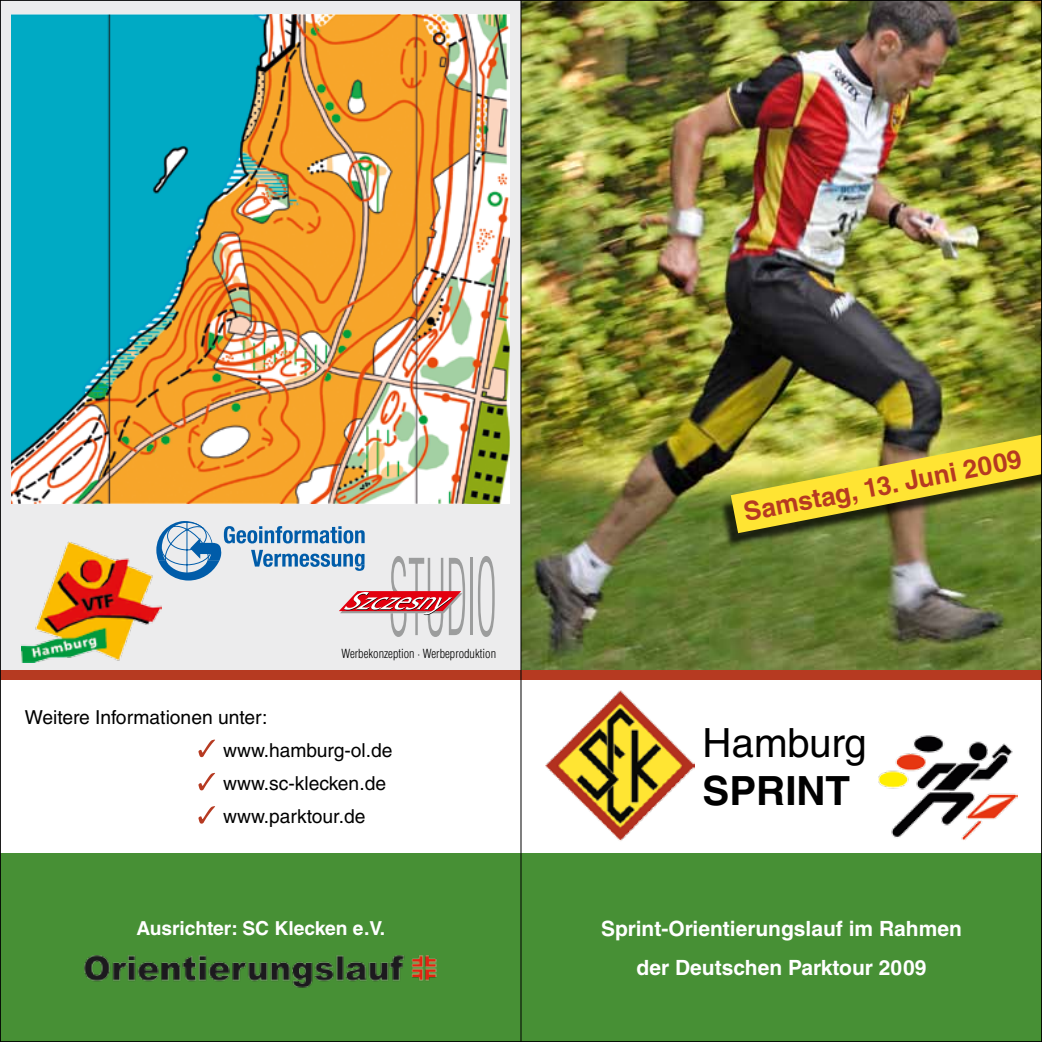
<style>
.page{position:relative;width:1042px;height:1042px;background:#fff}
.page>*{position:absolute;margin:0;border:0;box-sizing:border-box;transform-origin:0 0}
.t1{font:40.25px "Helvetica LT Std";color:#000}
.t2{font:700 40.25px "Helvetica LT Std";color:#000}
.t3{font:700 26.07px "Helvetica LT Std";color:#b63a21}
.t4{font:700 21px/38.5px "Helvetica LT Std";color:#fff;text-align:center}
.t5{font:19.25px/33.2px "Helvetica LT Std";color:#000}
.t6{font:700 19.25px "Helvetica LT Std";color:#fff}
.t7{font:300 condensed 12.25px "Helvetica";color:#000}
</style>
<div class="page">
<div style="left:0;top:0;width:546px;height:670px;background:#ececed"></div>
<div style="left:0;top:853px;width:1042px;height:189px;background:#479035"></div>
<img style="left:521px;top:3px;width:518px;height:667px">
<img style="left:11px;top:15px;width:499px;height:488px">
<div style="left:0;top:670px;width:1042px;height:10px;background:#b63a21"></div>
<img style="left:546px;top:690px;width:148px;height:151px">
<img style="left:878px;top:735px;width:139px;height:105px">
<svg style="left:198px;top:739px;width:17px;height:18px"></svg>
<svg style="left:198px;top:773px;width:17px;height:17px"></svg>
<svg style="left:198px;top:806px;width:17px;height:17px"></svg>
<div style="left:717px;top:427px;width:325px;height:120px;background:#000;opacity:.75"></div>
<img style="left:731px;top:435px;width:308px;height:98px">
<img style="left:84px;top:955px;width:352px;height:33px">
<img style="left:21px;top:542px;width:135px;height:120px">
<hr style="left:470px;top:558px;width:3px;height:77px;background:#9c9d9d">
<svg style="left:478px;top:556px;width:17px;height:81px"></svg>
<svg style="left:156px;top:521px;width:309px;height:116px"></svg>
<hr style="left:520px;top:0;width:1px;height:1042px;background:#000">
<p class="t7" style="left:341px;top:646px;width:156px">Werbekonzeption · Werbeproduktion</p>
<p class="t5" style="left:223px;top:700px;width:171px;text-indent:-198px">Weitere Informationen unter: www.hamburg-ol.de www.sc-klecken.de www.parktour.de</p>
<p class="t6" style="left:136px;top:916px;width:250px">Ausrichter: SC Klecken e.V.</p>
<h2 class="t3" style="left:741px;top:497px;width:284px;rotate:-11deg">Samstag, 13. Juni 2009</h2>
<h1 class="t1" style="left:702px;top:719px;width:165px">Hamburg</h1>
<h1 class="t2" style="left:702px;top:766px;width:149px">SPRINT</h1>
<p class="t4" style="left:601px;top:909px;width:362px">Sprint-Orientierungslauf im Rahmen der Deutschen Parktour 2009</p>
</div>
